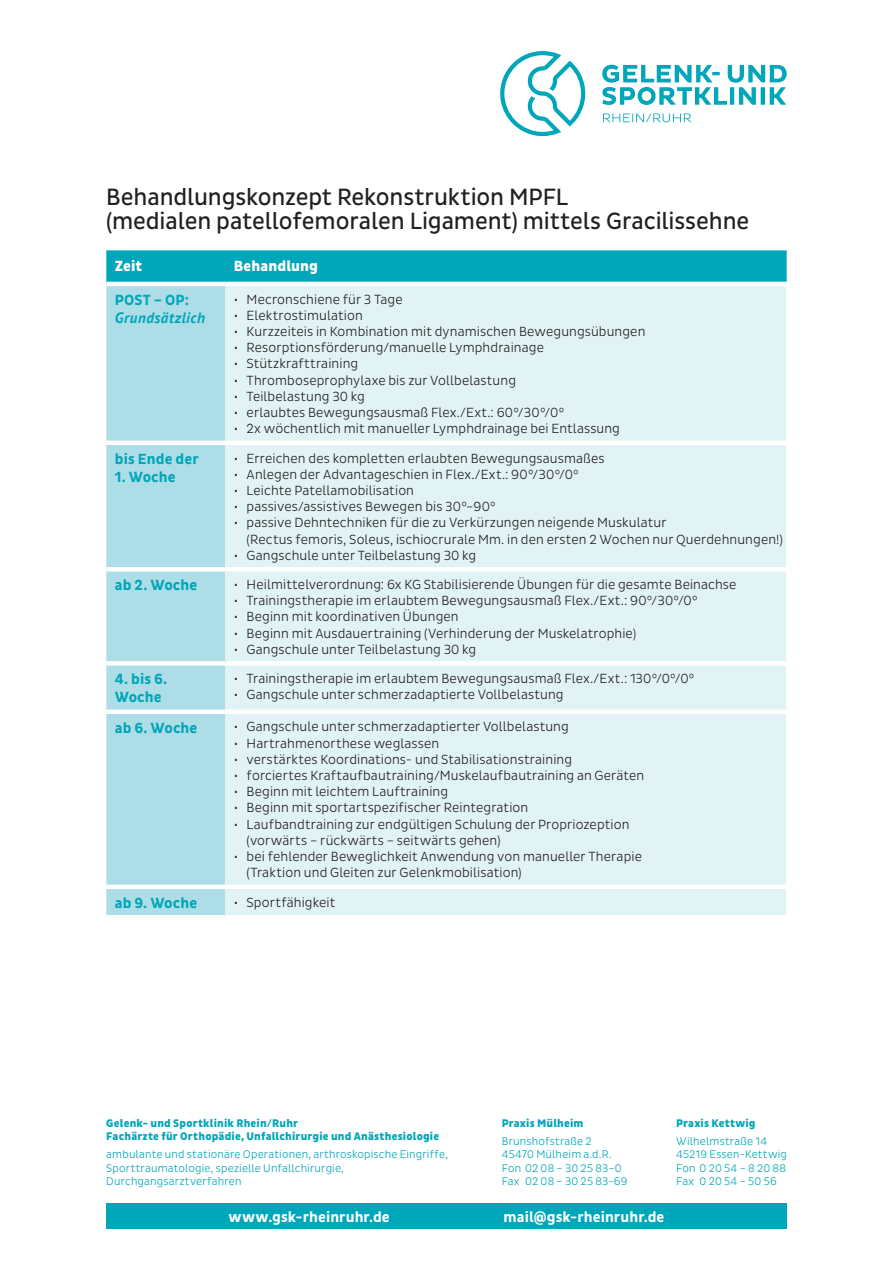
<style>
.page{position:relative;width:893px;height:1263px;background:#fff}
.page>*{position:absolute;margin:0;border:0;box-sizing:border-box;transform-origin:0 0}
.t1{font:24px/24px "Pluto Sans Cond";letter-spacing:-.005em;color:#231f20}
.t2{font:700 15px/18px "Pluto Sans Cond";letter-spacing:.005em;color:#00a6b9}
.t3{font:700 15px "Pluto Sans Cond";letter-spacing:.005em;color:#fff}
.t4{font:800 15px "Pluto Sans Cond";letter-spacing:.005em;color:#fff}
.t5{font:italic 700 15px "PT Sans";letter-spacing:.035em;color:#00a6b9}
.t6{font:300 13.5px/16.2px "Pluto Sans Cond";letter-spacing:.01em;color:#231f20}
.t7{font:300 11.25px/13.5px "Pluto Sans Cond";letter-spacing:.015em;color:#00a6b9}
.t8{font:800 11.25px/13.5px "Pluto Sans Cond";letter-spacing:.015em;color:#00a6b9}
</style>
<div class="page">
<svg style="left:500px;top:51px;width:287px;height:85px"></svg>
<div style="left:106px;top:1203px;width:681px;height:26px;background:#00a6b9"></div>
<div style="left:106px;top:250px;width:681px;height:32px;background:#00a6b9"></div>
<div style="left:106px;top:286px;width:119px;height:629px;background:#addde6"></div>
<div style="left:225px;top:286px;width:561px;height:629px;background:#e2f3f6"></div>
<hr style="left:106px;top:441px;width:119px;height:4px;background:#fff">
<hr style="left:225px;top:441px;width:561px;height:4px;background:#fff">
<hr style="left:106px;top:567px;width:119px;height:4px;background:#fff">
<hr style="left:225px;top:567px;width:561px;height:4px;background:#fff">
<div style="left:106px;top:661px;width:119px;height:5px;background:#fff"></div>
<div style="left:225px;top:661px;width:561px;height:5px;background:#fff"></div>
<div style="left:106px;top:709px;width:119px;height:5px;background:#fff"></div>
<div style="left:225px;top:709px;width:561px;height:5px;background:#fff"></div>
<div style="left:106px;top:884px;width:119px;height:5px;background:#fff"></div>
<div style="left:225px;top:884px;width:561px;height:5px;background:#fff"></div>
<h1 class="t1" style="left:106px;top:185px;width:644px">Behandlungskonzept Rekonstruktion MPFL<br>(medialen patellofemoralen Ligament) mittels Gracilissehne</h1>
<p class="t4" style="left:115px;top:258px;width:29px">Zeit</p>
<p class="t4" style="left:234px;top:258px;width:86px">Behandlung</p>
<p class="t2" style="left:115px;top:291px;width:76px">POST – OP:</p>
<p class="t5" style="left:115px;top:307px;width:92px">Grundsätzlich</p>
<p class="t6" style="left:234px;top:291px;width:170px">• Mecronschiene für 3 Tage</p>
<p class="t6" style="left:234px;top:307px;width:131px">• Elektrostimulation</p>
<p class="t6" style="left:234px;top:323px;width:413px">• Kurzzeiteis in Kombination mit dynamischen Bewegungsübungen</p>
<p class="t6" style="left:234px;top:340px;width:312px">• Resorptionsförderung/manuelle Lymphdrainage</p>
<p class="t6" style="left:234px;top:356px;width:126px">• Stützkrafttraining</p>
<p class="t6" style="left:234px;top:372px;width:284px">• Thromboseprophylaxe bis zur Vollbelastung</p>
<p class="t6" style="left:234px;top:388px;width:133px">• Teilbelastung 30 kg</p>
<p class="t6" style="left:234px;top:404px;width:332px">• erlaubtes Bewegungsausmaß Flex./Ext.: 60°/30°/0°</p>
<p class="t6" style="left:234px;top:421px;width:388px">• 2x wöchentlich mit manueller Lymphdrainage bei Entlassung</p>
<p class="t2" style="left:115px;top:450px;width:85px">bis Ende der</p>
<p class="t2" style="left:115px;top:468px;width:62px">1. Woche</p>
<p class="t6" style="left:234px;top:450px;width:372px">• Erreichen des kompletten erlaubten Bewegungsausmaßes</p>
<p class="t6" style="left:234px;top:466px;width:346px">• Anlegen der Advantageschien in Flex./Ext.: 90°/30°/0°</p>
<p class="t6" style="left:234px;top:482px;width:182px">• Leichte Patellamobilisation</p>
<p class="t6" style="left:234px;top:499px;width:263px">• passives/assistives Bewegen bis 30°–90°</p>
<p class="t6" style="left:247px;top:515px;width:538px;text-indent:-13px">• passive Dehntechniken für die zu Verkürzungen neigende Muskulatur<br>(Rectus femoris, Soleus, ischiocrurale Mm. in den ersten 2 Wochen nur Querdehnungen!)</p>
<p class="t6" style="left:234px;top:547px;width:244px">• Gangschule unter Teilbelastung 30 kg</p>
<p class="t2" style="left:115px;top:576px;width:84px">ab 2. Woche</p>
<p class="t6" style="left:234px;top:576px;width:504px">• Heilmittelverordnung: 6x KG Stabilisierende Übungen für die gesamte Beinachse</p>
<p class="t6" style="left:234px;top:593px;width:465px">• Trainingstherapie im erlaubtem Bewegungsausmaß Flex./Ext.: 90°/30°/0°</p>
<p class="t6" style="left:234px;top:609px;width:226px">• Beginn mit koordinativen Übungen</p>
<p class="t6" style="left:234px;top:625px;width:404px">• Beginn mit Ausdauertraining (Verhinderung der Muskelatrophie)</p>
<p class="t6" style="left:234px;top:641px;width:244px">• Gangschule unter Teilbelastung 30 kg</p>
<p class="t2" style="left:115px;top:670px;width:54px">4. bis 6.<br>Woche</p>
<p class="t6" style="left:234px;top:670px;width:462px">• Trainingstherapie im erlaubtem Bewegungsausmaß Flex./Ext.: 130°/0°/0°</p>
<p class="t6" style="left:234px;top:687px;width:331px">• Gangschule unter schmerzadaptierte Vollbelastung</p>
<p class="t2" style="left:115px;top:719px;width:84px">ab 6. Woche</p>
<p class="t6" style="left:234px;top:719px;width:336px">• Gangschule unter schmerzadaptierter Vollbelastung</p>
<p class="t6" style="left:234px;top:735px;width:207px">• Hartrahmenorthese weglassen</p>
<p class="t6" style="left:234px;top:751px;width:340px">• verstärktes Koordinations- und Stabilisationstraining</p>
<p class="t6" style="left:234px;top:767px;width:412px">• forciertes Kraftaufbautraining/Muskelaufbautraining an Geräten</p>
<p class="t6" style="left:234px;top:784px;width:216px">• Beginn mit leichtem Lauftraining</p>
<p class="t6" style="left:234px;top:800px;width:296px">• Beginn mit sportartspezifischer Reintegration</p>
<p class="t6" style="left:247px;top:816px;width:384px;text-indent:-13px">• Laufbandtraining zur endgültigen Schulung der Propriozeption (vorwärts – rückwärts – seitwärts gehen)</p>
<p class="t6" style="left:247px;top:848px;width:397px;text-indent:-13px">• bei fehlender Beweglichkeit Anwendung von manueller Therapie (Traktion und Gleiten zur Gelenkmobilisation)</p>
<p class="t2" style="left:115px;top:894px;width:84px">ab 9. Woche</p>
<p class="t6" style="left:234px;top:894px;width:103px">• Sportfähigkeit</p>
<p class="t8" style="left:106px;top:1116px;width:334px">Gelenk- und Sportklinik Rhein/Ruhr<br>Fachärzte für Orthopädie, Unfallchirurgie und Anästhesiologie</p>
<p class="t7" style="left:106px;top:1147px;width:343px">ambulante und stationäre Operationen, arthroskopische Eingriffe,<br>Sporttraumatologie, spezielle Unfallchirurgie,<br>Durchgangsarztverfahren</p>
<p class="t3" style="left:229px;top:1208px;width:163px">www.gsk-rheinruhr.de</p>
<p class="t3" style="left:504px;top:1208px;width:162px">mail@gsk-rheinruhr.de</p>
<p class="t8" style="left:502px;top:1116px;width:83px">Praxis Mülheim</p>
<p class="t7" style="left:502px;top:1134px;width:127px">Brunshofstraße 2<br>45470 Mülheim a.d.R.<br>Fon 02 08 – 30 25 83–0<br>Fax 02 08 – 30 25 83-69</p>
<p class="t8" style="left:676px;top:1116px;width:81px">Praxis Kettwig</p>
<p class="t7" style="left:676px;top:1134px;width:112px">Wilhelmstraße 14<br>45219 Essen-Kettwig<br>Fon 0 20 54 – 8 20 88<br>Fax 0 20 54 – 50 56</p>
</div>
